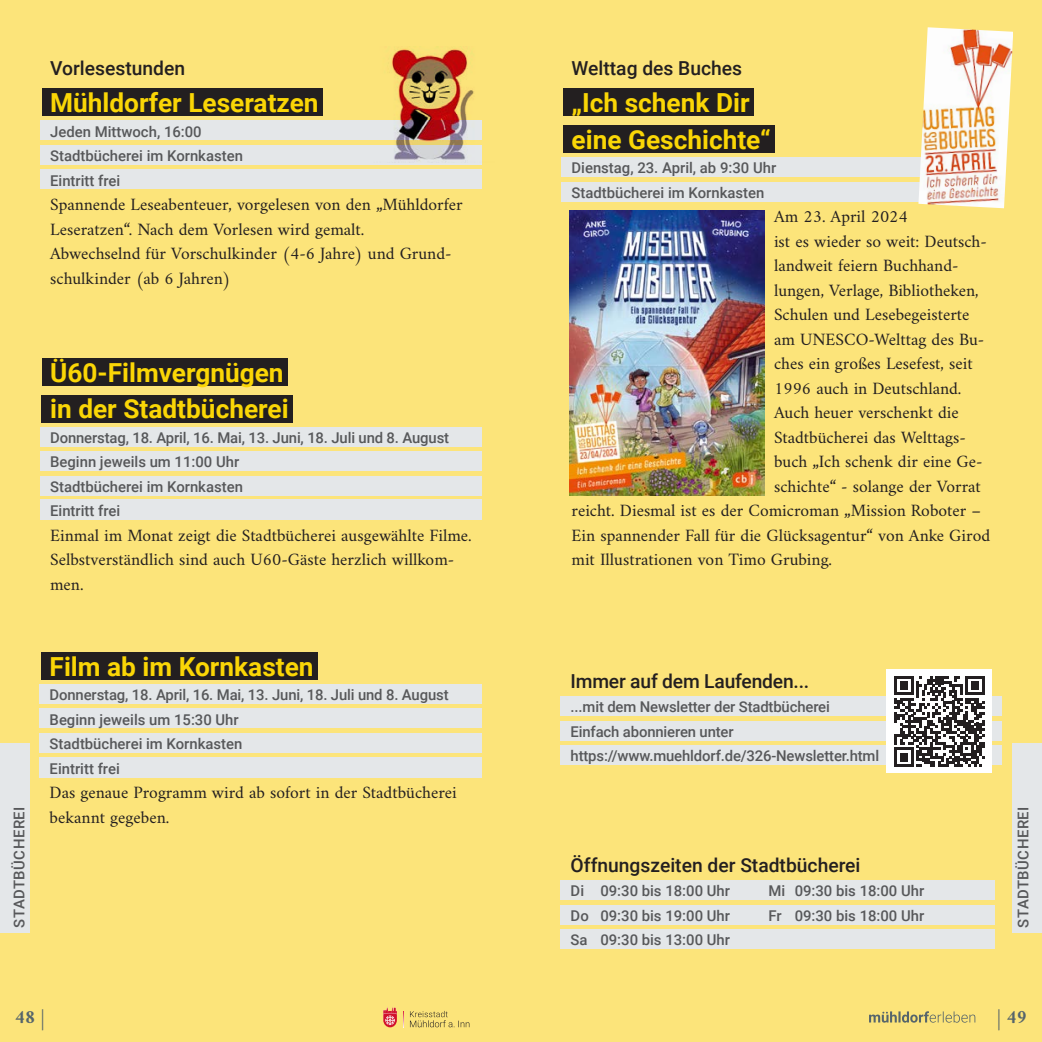
<style>
.page{position:relative;width:1042px;height:1042px;background:#fff}
.page>*{position:absolute;margin:0;border:0;box-sizing:border-box;transform-origin:0 0}
.VA_Titel_Stadtbücherei{font:700 26.25px "Roboto";color:#fad606}
.VA_Untertitel_Stadtbücherei{font:500 19.25px "Roboto";color:#231f20}
.t1{font:700 19.25px "Amiri";color:#56656b}
.VA_Fließtext_Stadtbücherei{font:17.5px/24.5px "Amiri";color:#231f20}
.VA_Zusatzinfo_Stadtbücherei{font:500 14.88px "Roboto";color:#57585a}
.VA_Zusatzinfo_Stadtbücherei-2{font:500 14.88px "Roboto";letter-spacing:.035em;color:#57585a}
</style>
<div class="page">
<div style="left:521px;top:0;width:521px;height:1042px;background:#fce47a"></div>
<div style="left:0;top:0;width:521px;height:1042px;background:#fce47a"></div>
<svg style="left:403px;top:1011px;width:1px;height:16px"></svg>
<svg style="left:410px;top:1011px;width:59px;height:16px"></svg>
<svg style="left:383px;top:1007px;width:14px;height:20px"></svg>
<svg style="left:869px;top:1011px;width:106px;height:11px"></svg>
<div style="left:0;top:744px;width:30px;height:189px;background:#e4e7e9"></div>
<div style="left:1012px;top:744px;width:30px;height:189px;background:#e4e7e9"></div>
<div style="left:561px;top:696px;width:441px;height:20px;background:#e4e7e9"></div>
<div style="left:561px;top:721px;width:441px;height:19px;background:#e4e7e9"></div>
<div style="left:561px;top:745px;width:441px;height:20px;background:#e4e7e9"></div>
<div style="left:561px;top:880px;width:434px;height:20px;background:#e4e7e9"></div>
<div style="left:561px;top:904px;width:434px;height:20px;background:#e4e7e9"></div>
<div style="left:561px;top:929px;width:434px;height:20px;background:#e4e7e9"></div>
<div style="left:563px;top:88px;width:190px;height:28px;background:#231f20"></div>
<div style="left:563px;top:125px;width:212px;height:28px;background:#231f20"></div>
<div style="left:561px;top:157px;width:441px;height:20px;background:#e4e7e9"></div>
<div style="left:561px;top:182px;width:441px;height:19px;background:#e4e7e9"></div>
<div style="left:886px;top:669px;width:106px;height:104px;background:#fff"></div>
<svg style="left:894px;top:676px;width:91px;height:91px"></svg>
<img style="left:918px;top:27px;width:95px;height:181px">
<img style="left:569px;top:210px;width:195px;height:285px">
<div style="left:41px;top:652px;width:277px;height:27px;background:#231f20"></div>
<div style="left:40px;top:684px;width:442px;height:20px;background:#e4e7e9"></div>
<div style="left:40px;top:708px;width:442px;height:20px;background:#e4e7e9"></div>
<div style="left:40px;top:733px;width:442px;height:20px;background:#e4e7e9"></div>
<div style="left:40px;top:757px;width:442px;height:20px;background:#e4e7e9"></div>
<div style="left:42px;top:88px;width:281px;height:28px;background:#231f20"></div>
<div style="left:40px;top:120px;width:442px;height:20px;background:#e4e7e9"></div>
<div style="left:40px;top:145px;width:442px;height:20px;background:#e4e7e9"></div>
<div style="left:40px;top:169px;width:442px;height:20px;background:#e4e7e9"></div>
<div style="left:42px;top:358px;width:246px;height:27px;background:#231f20"></div>
<div style="left:42px;top:395px;width:251px;height:27px;background:#231f20"></div>
<div style="left:40px;top:427px;width:442px;height:19px;background:#e4e7e9"></div>
<div style="left:40px;top:451px;width:442px;height:20px;background:#e4e7e9"></div>
<div style="left:40px;top:476px;width:442px;height:19px;background:#e4e7e9"></div>
<div style="left:40px;top:499px;width:442px;height:21px;background:#e4e7e9"></div>
<img style="left:392px;top:49px;width:82px;height:113px">
<p class="VA_Untertitel_Stadtbücherei" style="left:50px;top:55px;width:136px">Vorlesestunden</p>
<p class="VA_Titel_Stadtbücherei" style="left:50px;top:84px;width:270px">Mühldorfer Leseratzen</p>
<p class="VA_Zusatzinfo_Stadtbücherei" style="left:50px;top:121px;width:153px">Jeden Mittwoch, 16:00</p>
<p class="VA_Zusatzinfo_Stadtbücherei" style="left:50px;top:145px;width:194px">Stadtbücherei im Kornkasten</p>
<p class="VA_Zusatzinfo_Stadtbücherei" style="left:50px;top:170px;width:72px">Eintritt frei</p>
<p class="VA_Fließtext_Stadtbücherei" style="left:50px;top:192px;width:414px">Spannende Leseabenteuer, vorgelesen von den „Mühldorfer<br>Leseratzen“. Nach dem Vorlesen wird gemalt.</p>
<p class="VA_Fließtext_Stadtbücherei" style="left:50px;top:241px;width:403px">Abwechselnd für Vorschulkinder (4-6 Jahre) und Grund&shy;schulkinder (ab 6 Jahren)</p>
<p class="VA_Titel_Stadtbücherei" style="left:50px;top:354px;width:235px">Ü60-Filmvergnügen</p>
<p class="VA_Titel_Stadtbücherei" style="left:50px;top:391px;width:240px">in der Stadtbücherei</p>
<p class="VA_Zusatzinfo_Stadtbücherei" style="left:50px;top:427px;width:400px">Donnerstag, 18. April, 16. Mai, 13. Juni, 18. Juli und 8. August</p>
<p class="VA_Zusatzinfo_Stadtbücherei" style="left:50px;top:452px;width:191px">Beginn jeweils um 11:00 Uhr</p>
<p class="VA_Zusatzinfo_Stadtbücherei" style="left:50px;top:476px;width:194px">Stadtbücherei im Kornkasten</p>
<p class="VA_Zusatzinfo_Stadtbücherei" style="left:50px;top:501px;width:72px">Eintritt frei</p>
<p class="VA_Fließtext_Stadtbücherei" style="left:50px;top:522px;width:423px">Einmal im Monat zeigt die Stadtbücherei ausgewählte Filme.<br>Selbstverständlich sind auch U60-Gäste herzlich willkom&shy;men.</p>
<p class="VA_Untertitel_Stadtbücherei" style="left:571px;top:55px;width:172px">Welttag des Buches</p>
<p class="VA_Titel_Stadtbücherei" style="left:571px;top:84px;width:180px">„Ich schenk Dir</p>
<p class="VA_Titel_Stadtbücherei" style="left:571px;top:121px;width:201px">eine Geschichte“</p>
<p class="VA_Zusatzinfo_Stadtbücherei" style="left:571px;top:158px;width:206px">Dienstag, 23. April, ab 9:30 Uhr</p>
<p class="VA_Zusatzinfo_Stadtbücherei" style="left:571px;top:182px;width:194px">Stadtbücherei im Kornkasten</p>
<p class="VA_Fließtext_Stadtbücherei" style="left:774px;top:204px;width:135px">Am 23. April 2024</p>
<p class="VA_Fließtext_Stadtbücherei" style="left:774px;top:228px;width:214px">ist es wieder so weit: Deutsch-</p>
<p class="VA_Fließtext_Stadtbücherei" style="left:774px;top:253px;width:186px">landweit feiern Buchhand-</p>
<p class="VA_Fließtext_Stadtbücherei" style="left:774px;top:277px;width:206px">lungen, Verlage, Bibliotheken,</p>
<p class="VA_Fließtext_Stadtbücherei" style="left:774px;top:302px;width:197px">Schulen und Lesebegeisterte</p>
<p class="VA_Fließtext_Stadtbücherei" style="left:774px;top:326px;width:212px">am UNESCO-Welttag des Bu-</p>
<p class="VA_Fließtext_Stadtbücherei" style="left:774px;top:351px;width:200px">ches ein großes Lesefest, seit</p>
<p class="VA_Fließtext_Stadtbücherei" style="left:774px;top:375px;width:189px">1996 auch in Deutschland.</p>
<p class="VA_Fließtext_Stadtbücherei" style="left:774px;top:400px;width:186px">Auch heuer verschenkt die</p>
<p class="VA_Fließtext_Stadtbücherei" style="left:774px;top:424px;width:193px">Stadtbücherei das Welttags-</p>
<p class="VA_Fließtext_Stadtbücherei" style="left:774px;top:449px;width:210px">buch „Ich schenk dir eine Ge-</p>
<p class="VA_Fließtext_Stadtbücherei" style="left:774px;top:473px;width:208px">schichte“ - solange der Vorrat</p>
<p class="VA_Fließtext_Stadtbücherei" style="left:571px;top:498px;width:411px">reicht. Diesmal ist es der Comicroman „Mission Roboter –</p>
<p class="VA_Fließtext_Stadtbücherei" style="left:571px;top:522px;width:420px">Ein spannender Fall für die Glücksagentur“ von Anke Girod</p>
<p class="VA_Fließtext_Stadtbücherei" style="left:571px;top:547px;width:262px">mit Illustrationen von Timo Grubing.</p>
<p class="VA_Titel_Stadtbücherei" style="left:50px;top:648px;width:265px">Film ab im Kornkasten</p>
<p class="VA_Zusatzinfo_Stadtbücherei" style="left:50px;top:684px;width:400px">Donnerstag, 18. April, 16. Mai, 13. Juni, 18. Juli und 8. August</p>
<p class="VA_Zusatzinfo_Stadtbücherei" style="left:50px;top:709px;width:191px">Beginn jeweils um 15:30 Uhr</p>
<p class="VA_Zusatzinfo_Stadtbücherei" style="left:50px;top:733px;width:194px">Stadtbücherei im Kornkasten</p>
<p class="VA_Zusatzinfo_Stadtbücherei" style="left:50px;top:758px;width:72px">Eintritt frei</p>
<p class="VA_Fließtext_Stadtbücherei" style="left:50px;top:780px;width:409px">Das genaue Programm wird ab sofort in der Stadtbücherei bekannt gegeben.</p>
<p class="VA_Untertitel_Stadtbücherei" style="left:570px;top:667px;width:240px">Immer auf dem Laufenden...</p>
<p class="VA_Zusatzinfo_Stadtbücherei" style="left:570px;top:697px;width:261px">...mit dem Newsletter der Stadtbücherei</p>
<p class="VA_Zusatzinfo_Stadtbücherei" style="left:570px;top:721px;width:165px">Einfach abonnieren unter</p>
<p class="VA_Zusatzinfo_Stadtbücherei" style="left:570px;top:746px;width:310px">https://www.muehldorf.de/326-Newsletter.html</p>
<p class="VA_Zusatzinfo_Stadtbücherei-2" style="left:9px;top:927px;width:123px;rotate:-90deg">STADTBÜCHEREI</p>
<p class="VA_Zusatzinfo_Stadtbücherei-2" style="left:1012px;top:927px;width:123px;rotate:-90deg">STADTBÜCHEREI</p>
<p class="VA_Untertitel_Stadtbücherei" style="left:570px;top:851px;width:291px">Öffnungszeiten der Stadtbücherei</p>
<p class="VA_Zusatzinfo_Stadtbücherei" style="left:570px;top:880px;width:161px">Di 09:30 bis 18:00 Uhr</p>
<p class="VA_Zusatzinfo_Stadtbücherei" style="left:768px;top:880px;width:157px">Mi 09:30 bis 18:00 Uhr</p>
<p class="VA_Zusatzinfo_Stadtbücherei" style="left:570px;top:905px;width:161px">Do 09:30 bis 19:00 Uhr</p>
<p class="VA_Zusatzinfo_Stadtbücherei" style="left:768px;top:905px;width:157px">Fr 09:30 bis 18:00 Uhr</p>
<p class="VA_Zusatzinfo_Stadtbücherei" style="left:570px;top:929px;width:161px">Sa 09:30 bis 13:00 Uhr</p>
<p class="t1" style="left:15px;top:1005px;width:31px">48 |</p>
<p class="t1" style="left:997px;top:1005px;width:31px">| 49</p>
</div>
